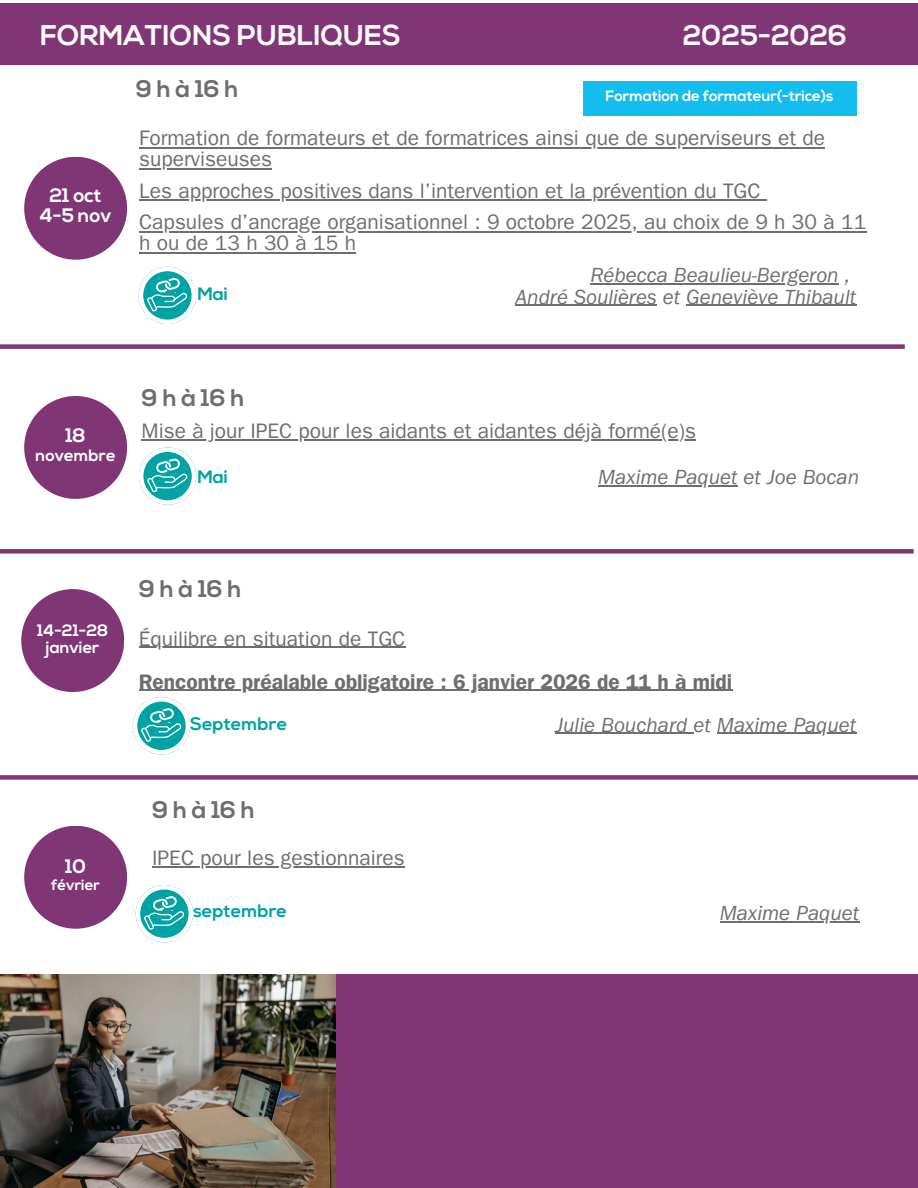
<style>
.page{position:relative;width:918px;height:1188px;background:#fff}
.page>*{position:absolute;margin:0;border:0;box-sizing:border-box;transform-origin:0 0}
.t1{font:700 28.5px "Nexa";color:#fafafa}
.t2{font:700 24px "Nexa";letter-spacing:.2em;color:#6d6e71}
.t3{font:21px/21px "Franklin Gothic LT Pro";color:#6d6e71}
.t4{font:italic 21px/21.3px "Franklin Gothic LT Pro";color:#6d6e71;text-align:right}
.t5{font:21px "Franklin Gothic LT Pro Dm";color:#6d6e71}
.t6{font:700 19.5px/20.2px "Nexa";color:#fff;text-align:center}
.t7{font:700 18px "Nexa";color:#00a3a4}
.t8{font:700 16.5px/16.8px "Nexa";color:#fff;text-align:center}
.t9{font:700 15px "Nexa";color:#fff}
</style>
<div class="page">
<div style="left:0;top:4px;width:918px;height:61px;background:#803575"></div>
<hr style="left:139px;top:147px;width:686px;height:2px;background:#6d6e71">
<hr style="left:139px;top:168px;width:133px;height:2px;background:#6d6e71">
<hr style="left:139px;top:199px;width:621px;height:2px;background:#6d6e71">
<svg style="left:760px;top:199px;width:7px;height:2px"></svg>
<hr style="left:139px;top:231px;width:727px;height:2px;background:#6d6e71">
<hr style="left:139px;top:252px;width:217px;height:2px;background:#6d6e71">
<div style="left:24px;top:157px;width:103px;height:103px;background:#803575;border-radius:50%"></div>
<div style="left:583px;top:82px;width:273px;height:34px;background:#13beee"></div>
<div style="left:24px;top:396px;width:103px;height:103px;background:#803575;border-radius:50%"></div>
<hr style="left:142px;top:439px;width:554px;height:1px;background:#6d6e71">
<hr style="left:598px;top:485px;width:140px;height:2px;background:#6d6e71">
<div style="left:0;top:344px;width:905px;height:5px;background:#803575"></div>
<svg style="left:139px;top:447px;width:57px;height:58px"></svg>
<svg style="left:139px;top:267px;width:57px;height:57px"></svg>
<div style="left:0;top:549px;width:914px;height:5px;background:#803575"></div>
<div style="left:21px;top:589px;width:103px;height:103px;background:#803575;border-radius:50%"></div>
<hr style="left:555px;top:733px;width:138px;height:1px;background:#6d6e71">
<hr style="left:717px;top:733px;width:139px;height:1px;background:#6d6e71">
<hr style="left:139px;top:647px;width:266px;height:1px;background:#6d6e71">
<hr style="left:139px;top:690px;width:593px;height:1px;background:#6d6e71">
<svg style="left:133px;top:697px;width:57px;height:57px"></svg>
<div style="left:0;top:775px;width:918px;height:5px;background:#803575"></div>
<div style="left:24px;top:826px;width:103px;height:103px;background:#803575;border-radius:50%"></div>
<hr style="left:152px;top:867px;width:253px;height:1px;background:#6d6e71">
<svg style="left:136px;top:885px;width:57px;height:57px"></svg>
<div style="left:0;top:975px;width:918px;height:213px;background:#803575"></div>
<img style="left:0;top:975px;width:335px;height:213px">
<hr style="left:590px;top:284px;width:249px;height:1px;background:#6d6e71">
<hr style="left:515px;top:305px;width:142px;height:1px;background:#6d6e71">
<hr style="left:686px;top:305px;width:170px;height:1px;background:#6d6e71">
<hr style="left:720px;top:921px;width:139px;height:1px;background:#6d6e71">
<h5 class="t1" style="left:40px;top:24px;width:362px">FORMATIONS PUBLIQUES</h5>
<h5 class="t1" style="left:683px;top:24px;width:166px">2025-2026</h5>
<h4 class="t6" style="left:40px;top:187px;width:74px">21 oct<br>4-5 nov</h4>
<h1 class="t2" style="left:136px;top:79px;width:104px">9hà16h</h1>
<h2 class="t3" style="left:139px;top:131px;width:687px">Formation de formateurs et de formatrices ainsi que de superviseurs et de</h2>
<p class="t3" style="left:139px;top:152px;width:134px">superviseuses</p>
<h3 class="t3" style="left:139px;top:183px;width:623px">Les approches positives dans l’intervention et la prévention du TGC</h3>
<h4 class="t3" style="left:139px;top:215px;width:729px">Capsules d’ancrage organisationnel : 9 octobre 2025, au choix de 9 h 30 à 11 houde13h30à15h</h4>
<h4 class="t9" style="left:605px;top:89px;width:230px">Formation de formateur(-trice)s</h4>
<h5 class="t7" style="left:197px;top:287px;width:32px">Mai</h5>
<p class="t4" style="left:515px;top:268px;width:342px">Rébecca Beaulieu-Bergeron ,<br>André Soulières et Geneviève Thibault</p>
<h4 class="t6" style="left:65px;top:427px;width:22px">18</h4>
<h4 class="t8" style="left:36px;top:449px;width:82px">novembre</h4>
<h4 class="t2" style="left:142px;top:388px;width:104px">9hà16h</h4>
<p class="t3" style="left:142px;top:424px;width:556px">Mise à jour IPEC pour les aidants et aidantes déjà formé(e)s</p>
<p class="t7" style="left:197px;top:469px;width:32px">Mai</p>
<h5 class="t4" style="left:598px;top:470px;width:262px">Maxime Paquet et Joe Bocan</h5>
<p class="t8" style="left:37px;top:624px;width:73px">14-21-28 janvier</p>
<h5 class="t6" style="left:65px;top:858px;width:22px">10</h5>
<h4 class="t9" style="left:51px;top:879px;width:50px">février</h4>
<h3 class="t2" style="left:139px;top:579px;width:104px">9hà16h</h3>
<p class="t3" style="left:139px;top:631px;width:268px">Équilibre en situation de TGC</p>
<p class="t5" style="left:139px;top:674px;width:595px">Rencontre préalable obligatoire : 6 janvier 2026 de 11 h à midi</p>
<h5 class="t7" style="left:190px;top:717px;width:99px">Septembre</h5>
<h2 class="t4" style="left:555px;top:717px;width:302px">Julie Bouchard et Maxime Paquet</h2>
<p class="t2" style="left:152px;top:800px;width:104px">9hà16h</p>
<p class="t3" style="left:152px;top:851px;width:254px">IPEC pour les gestionnaires</p>
<h4 class="t7" style="left:193px;top:904px;width:95px">septembre</h4>
<p class="t4" style="left:720px;top:906px;width:141px">Maxime Paquet</p>
</div>
